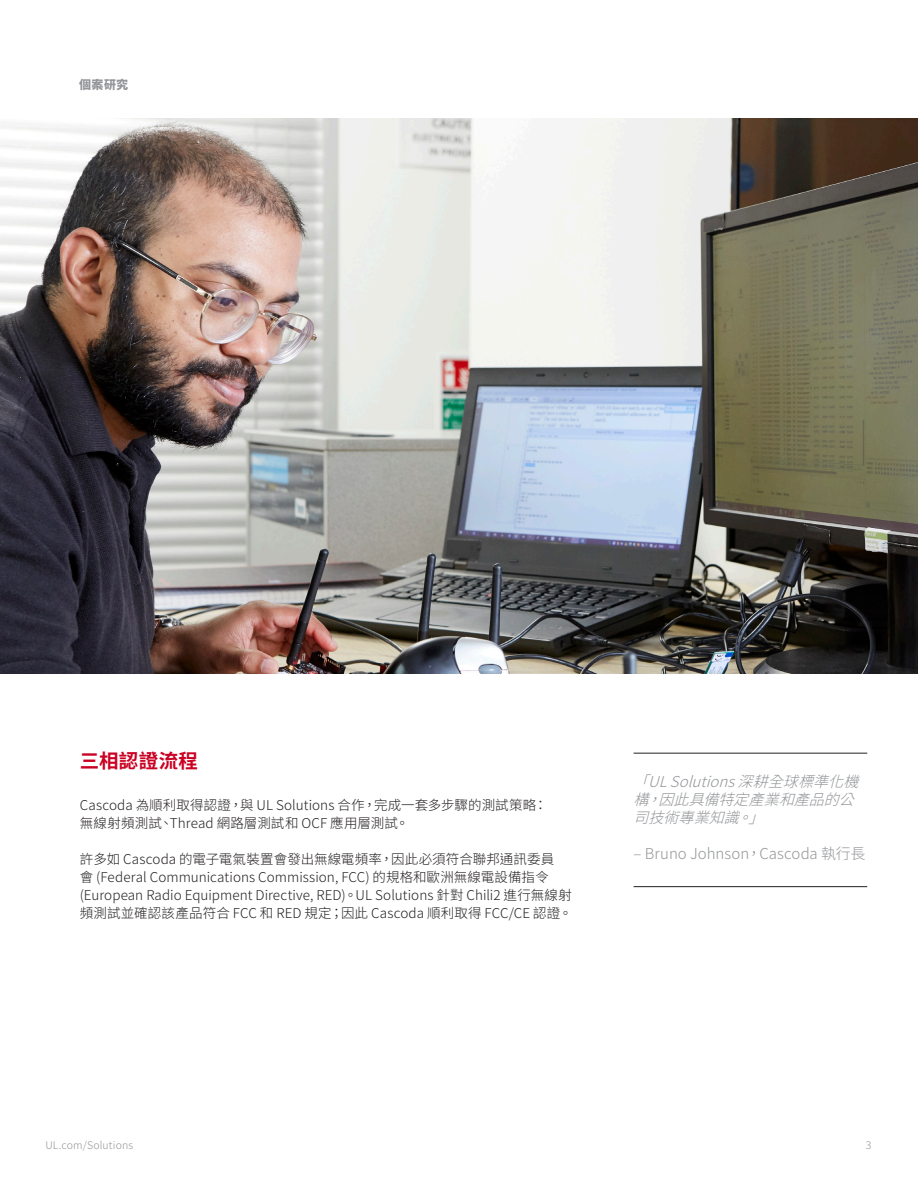
<style>
.page{position:relative;width:918px;height:1188px;background:#fff}
.page>*{position:absolute;margin:0;border:0;box-sizing:border-box;transform-origin:0 0}
.Subhead{font:700 19.5px "Noto Sans CJ Ktc";letter-spacing:.015em;color:#ca0123}
.t1{font:italic 300 15px/18px "Noto Sans CJ Ktc";color:#939598}
.t2{font:300 15px "Noto Sans CJ Ktc";color:#939598}
.Body_Copy{font:300 13.5px/18px "Noto Sans CJ Ktc";letter-spacing:.005em;color:#231f20}
.t3{font:900 12px "Noto Sans CJ Ktc";color:#939598}
.t4{font:300 10.5px "Noto Sans CJ Ktc";letter-spacing:.015em;color:#939598}
</style>
<div class="page">
<img style="left:0;top:119px;width:918px;height:554px">
<hr style="left:634px;top:753px;width:233px;height:1px;background:#231f20">
<hr style="left:634px;top:886px;width:233px;height:1px;background:#231f20">
<p class="t3" style="left:79px;top:78px;width:51px">個案研究</p>
<h3 class="Subhead" style="left:80px;top:750px;width:120px">三相認證流程</h3>
<p class="Body_Copy" style="left:80px;top:796px;width:469px">Cascoda 為順利取得認證，與 UL Solutions 合作，完成一套多步驟的測試策略：無線射頻測試、Thread 網路層測試和 OCF 應用層測試。</p>
<p class="Body_Copy" style="left:80px;top:850px;width:494px">許多如 Cascoda 的電子電氣裝置會發出無線電頻率，因此必須符合聯邦通訊委員<br>會 (Federal Communications Commission, FCC) 的規格和歐洲無線電設備指令(European Radio Equipment Directive, RED)。UL Solutions 針對 Chili2 進行無線射頻測試並確認該產品符合 FCC 和 RED 規定；因此 Cascoda 順利取得 FCC/CE 認證。</p>
<p class="t1" style="left:634px;top:773px;width:238px">「ULSolutions深耕全球標準化機構，因此具備特定產業和產品的公司技術專業知識。」</p>
<p class="t2" style="left:634px;top:845px;width:233px">– Bruno Johnson，Cascoda 執行長</p>
<p class="t4" style="left:45px;top:1139px;width:89px">UL.com/Solutions</p>
<p class="t4" style="left:866px;top:1139px;width:7px">3</p>
</div>
